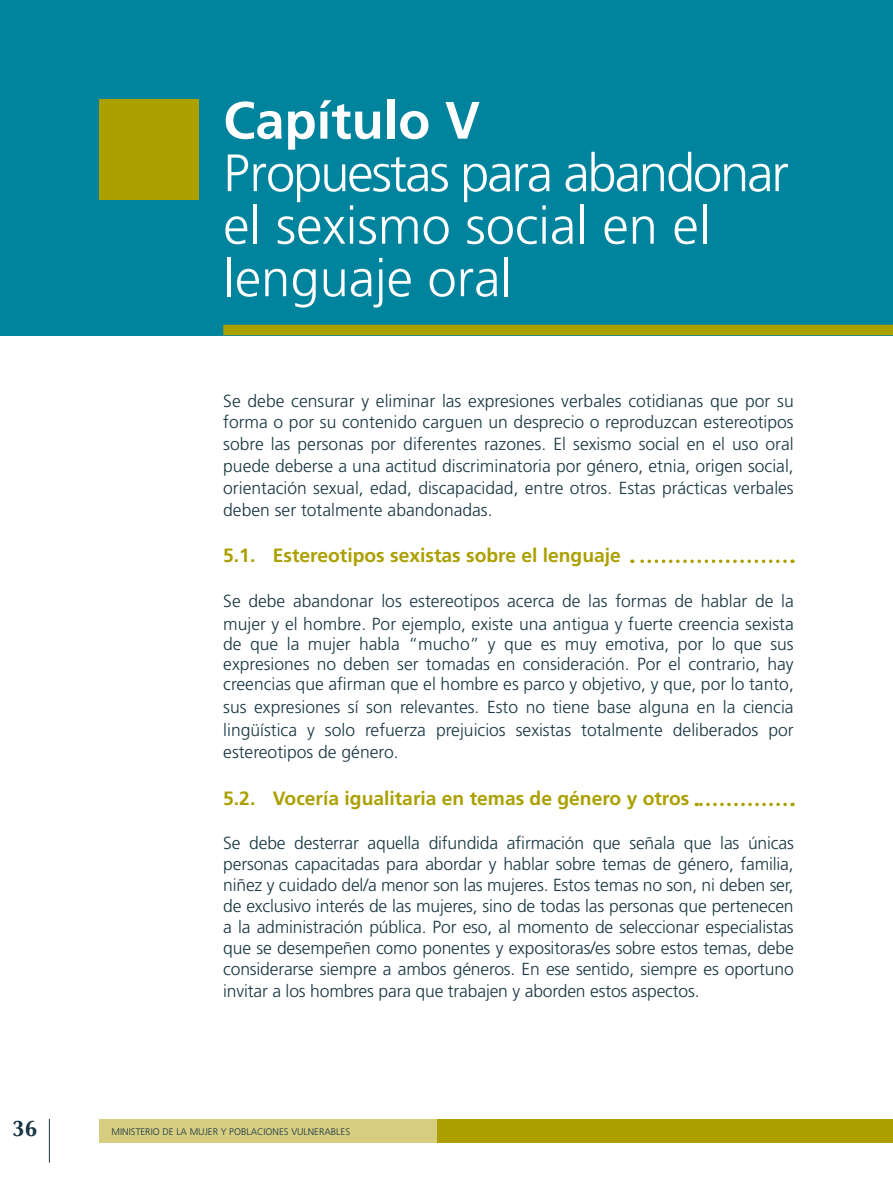
<style>
.page{position:relative;width:893px;height:1191px;background:#fff}
.page>*{position:absolute;margin:0;border:0;box-sizing:border-box;transform-origin:0 0}
.t1{font:300 52.5px/52.5px "Frutiger LT Std";color:#fff}
.t2{font:700 52.5px "Frutiger LT Std";color:#fff}
.t3{font:700 22.75px "CG Omega";color:#183642}
.t4{font:700 19.25px "Frutiger LT Std";color:#aba000}
.t5{font:300 17.5px/21.2px "Frutiger LT Std";color:#183642;text-align:justify}
.t6{font:300 9.62px "Frutiger LT Std";color:#183642}
</style>
<div class="page">
<hr style="left:49px;top:1118px;width:1px;height:44px;background:#183642">
<div style="left:401px;top:1119px;width:492px;height:24px;background:#aba000"></div>
<div style="left:99px;top:1119px;width:338px;height:24px;background:#d6cd81"></div>
<div style="left:0;top:0;width:893px;height:335px;background:#00839c"></div>
<div style="left:223px;top:325px;width:670px;height:10px;background:#aba000"></div>
<div style="left:99px;top:99px;width:99px;height:101px;background:#aba000"></div>
<svg style="left:696px;top:802px;width:89px;height:4px"></svg>
<svg style="left:632px;top:559px;width:153px;height:4px"></svg>
<h1 class="t2" style="left:223px;top:90px;width:258px">Capítulo V</h1>
<h1 class="t1" style="left:223px;top:147px;width:567px">Propuestas para abandonar el sexismo social en el lenguaje oral</h1>
<p class="t5" style="left:223px;top:390px;width:572px;line-height:21.9px">Se debe censurar y eliminar las expresiones verbales cotidianas que por su forma o por su contenido carguen un desprecio o reproduzcan estereotipos sobre las personas por diferentes razones. El sexismo social en el uso oral puede deberse a una actitud discriminatoria por género, etnia, origen social, orientación sexual, edad, discapacidad, entre otros. Estas prácticas verbales deben ser totalmente abandonadas.</p>
<p class="t4" style="left:223px;top:544px;width:399px">5.1. Estereotipos sexistas sobre el lenguaje</p>
<p class="t5" style="left:223px;top:590px;width:572px;line-height:22.8px">Se debe abandonar los estereotipos acerca de las formas de hablar de la mujer y el hombre. Por ejemplo, existe una antigua y fuerte creencia sexista</p>
<p class="t5" style="left:223px;top:634px;width:572px;line-height:20.1px">de que la mujer habla “mucho” y que es muy emotiva, por lo que sus expresiones no deben ser tomadas en consideración. Por el contrario, hay creencias que afirman que el hombre es parco y objetivo, y que, por lo tanto,</p>
<p class="t5" style="left:223px;top:695px;width:572px;line-height:22.8px">sus expresiones sí son relevantes. Esto no tiene base alguna en la ciencia lingüística y solo refuerza prejuicios sexistas totalmente deliberados por estereotipos de género.</p>
<p class="t4" style="left:223px;top:786px;width:468px">5.2. Vocería igualitaria en temas de género y otros</p>
<p class="t5" style="left:223px;top:832px;width:572px">Se debe desterrar aquella difundida afirmación que señala que las únicas personas capacitadas para abordar y hablar sobre temas de género, familia, niñez y cuidado del/a menor son las mujeres. Estos temas no son, ni deben ser, de exclusivo interés de las mujeres, sino de todas las personas que pertenecen a la administración pública. Por eso, al momento de seleccionar especialistas que se desempeñen como ponentes y expositoras/es sobre estos temas, debe considerarse siempre a ambos géneros. En ese sentido, siempre es oportuno invitar a los hombres para que trabajen y aborden estos aspectos.</p>
<h2 class="t3" style="left:12px;top:1114px;width:27px">36</h2>
<p class="t6" style="left:112px;top:1126px;width:240px">MINISTERIO DE LA MUJER Y POBLACIONES VULNERABLES</p>
</div>
